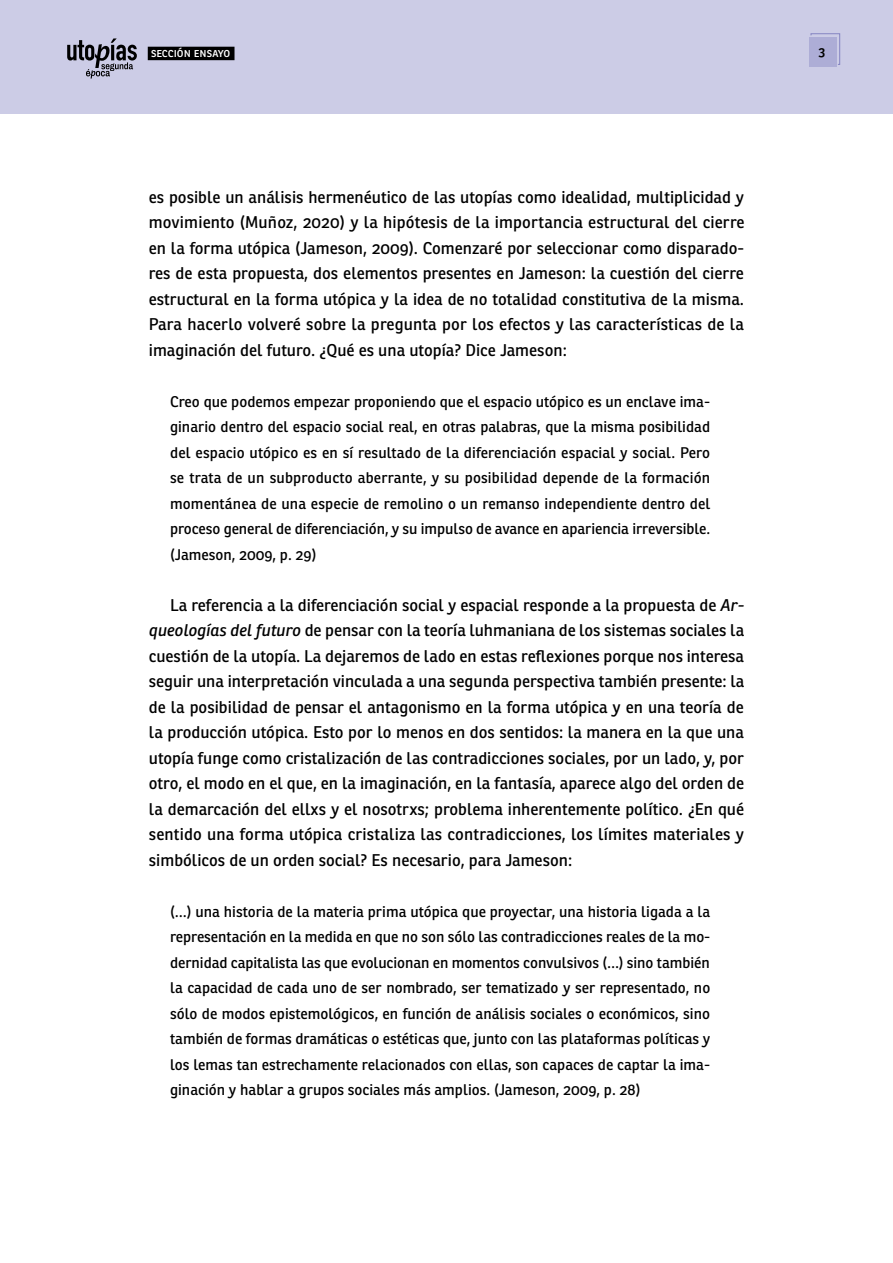
<style>
.page{position:relative;width:893px;height:1263px;background:#fff}
.page>*{position:absolute;margin:0;border:0;box-sizing:border-box;transform-origin:0 0}
.t1{font:16.5px/25.5px "Ronnia";color:#000;text-align:justify}
.t2{font:15px/25.5px "Ronnia";color:#000;text-align:justify}
.t3{font:600 13.2px "Ronnia";color:#000}
.t4{font:12px "Ronnia";color:#fff}
.s1{font-style:italic}
</style>
<div class="page">
<div style="left:0;top:0;width:893px;height:113px;background:#cccce6"></div>
<div style="left:809px;top:38px;width:27px;height:29px;background:#adadd6"></div>
<svg style="left:810px;top:33px;width:30px;height:32px"></svg>
<svg style="left:67px;top:38px;width:70px;height:41px"></svg>
<div style="left:148px;top:47px;width:86px;height:13px;background:#000"></div>
<p class="t4" style="left:151px;top:46px;width:81px">sección ensayo</p>
<p class="t3" style="left:818px;top:44px;width:8px">3</p>
<p class="t1" style="left:149px;top:184px;width:597px">es posible un análisis hermenéutico de las utopías como idealidad, multiplicidad y movimiento (Muñoz, 2020) y la hipótesis de la importancia estructural del cierre en la forma utópica (Jameson, 2009). Comenzaré por seleccionar como disparado&shy;res de esta propuesta, dos elementos presentes en Jameson: la cuestión del cierre estructural en la forma utópica y la idea de no totalidad constitutiva de la misma.<br>Para hacerlo volveré sobre la pregunta por los efectos y las características de la imaginación del futuro. ¿Qué es una utopía? Dice Jameson:</p>
<p class="t2" style="left:170px;top:389px;width:542px">Creo que podemos empezar proponiendo que el espacio utópico es un enclave ima&shy;ginario dentro del espacio social real, en otras palabras, que la misma posibilidad del espacio utópico es en sí resultado de la diferenciación espacial y social. Pero se trata de un subproducto aberrante, y su posibilidad depende de la formación momentánea de una especie de remolino o un remanso independiente dentro del proceso general de diferenciación, y su impulso de avance en apariencia irreversible. (Jameson, 2009, p. 29)</p>
<p class="t1" style="left:149px;top:592px;width:597px;text-indent:21px">La referencia a la diferenciación social y espacial responde a la propuesta de <span class="s1">Ar&shy;queologías del futuro</span> de pensar con la teoría luhmaniana de los sistemas sociales la cuestión de la utopía. La dejaremos de lado en estas reflexiones porque nos interesa seguir una interpretación vinculada a una segunda perspectiva también presente: la de la posibilidad de pensar el antagonismo en la forma utópica y en una teoría de la producción utópica. Esto por lo menos en dos sentidos: la manera en la que una utopía funge como cristalización de las contradicciones sociales, por un lado, y, por otro, el modo en el que, en la imaginación, en la fantasía, aparece algo del orden de la demarcación del ellxs y el nosotrxs; problema inherentemente político. ¿En qué sentido una forma utópica cristaliza las contradicciones, los límites materiales y simbólicos de un orden social? Es necesario, para Jameson:</p>
<p class="t2" style="left:170px;top:899px;width:542px">(…) una historia de la materia prima utópica que proyectar, una historia ligada a la representación en la medida en que no son sólo las contradicciones reales de la mo&shy;dernidad capitalista las que evolucionan en momentos convulsivos (…) sino también la capacidad de cada uno de ser nombrado, ser tematizado y ser representado, no sólo de modos epistemológicos, en función de análisis sociales o económicos, sino también de formas dramáticas o estéticas que, junto con las plataformas políticas y los lemas tan estrechamente relacionados con ellas, son capaces de captar la ima&shy;ginación y hablar a grupos sociales más amplios. (Jameson, 2009, p. 28)</p>
</div>
